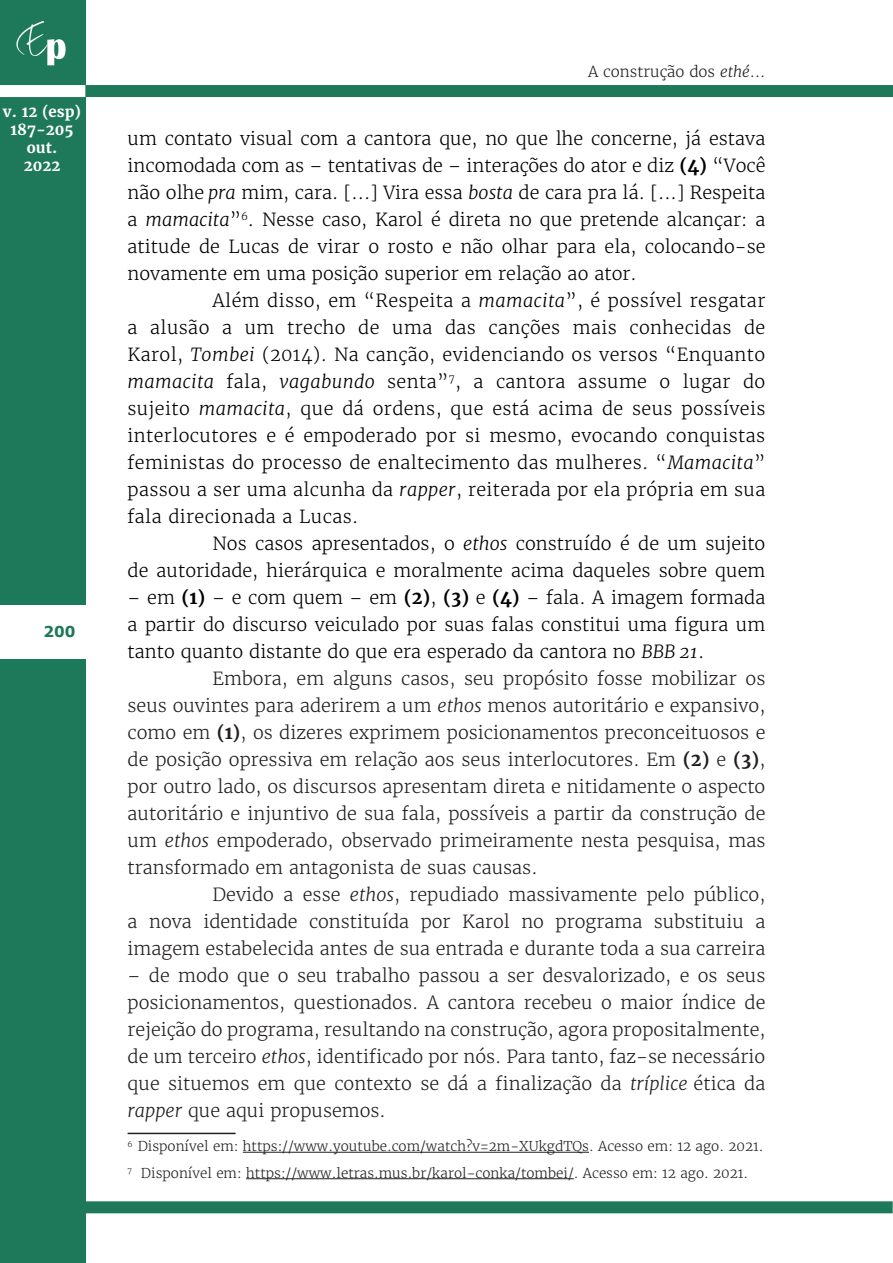
<style>
.page{position:relative;width:893px;height:1263px;background:#fff}
.page>*{position:absolute;margin:0;border:0;box-sizing:border-box;transform-origin:0 0}
.Corpo_do_artigo{font:300 18px/27px "Merriweather";color:#000;text-align:justify}
.Corpo_do_artigo-2{font:300 18px/27px "Merriweather";color:#231f20;text-align:justify}
.t1{font:700 15px/18px "Merriweather";color:#fff;text-align:center}
.t2{font:300 15px "Merriweather";color:#231f20}
.t3{font:700 15px "Verdana";color:#1e785a}
.Rodapé{font:300 13.5px "Merriweather";color:#231f20}
.s1{font-style:italic}
.s2{font-weight:700}
</style>
<div class="page">
<div style="left:0;top:0;width:85px;height:1263px;background:#1e785a"></div>
<img style="left:16px;top:21px;width:50px;height:45px">
<div style="left:85px;top:85px;width:808px;height:12px;background:#1e785a"></div>
<div style="left:0;top:85px;width:85px;height:12px;background:#fff"></div>
<div style="left:0;top:605px;width:85px;height:53px;background:#fff"></div>
<div style="left:84px;top:1201px;width:809px;height:12px;background:#1e785a"></div>
<hr style="left:128px;top:1133px;width:108px;height:1px;background:#231f20">
<hr style="left:243px;top:1152px;width:346px;height:1px;background:#231f20">
<hr style="left:246px;top:1178px;width:328px;height:1px;background:#231f20">
<p class="t1" style="left:3px;top:103px;width:80px">v. 12 (esp)<br>187-205 out.<br>2022</p>
<p class="t3" style="left:44px;top:622px;width:33px">200</p>
<p class="t2" style="left:588px;top:62px;width:179px">A construção dos <span class="s1">ethé</span>...</p>
<p class="Corpo_do_artigo" style="left:128px;top:125px;width:639px">um contato visual com a cantora que, no que lhe concerne, já estava incomodada com as – tentativas de – interações do ator e diz <span class="s2">(4)</span> “Você não olhe <span class="s1">pra</span> mim, cara. [...] Vira essa <span class="s1">bosta</span> de cara pra lá. [...] Respeita a <span class="s1">mamacita</span>”<sup>6</sup>. Nesse caso, Karol é direta no que pretende alcançar: a atitude de Lucas de virar o rosto e não olhar para ela, colocando-se novamente em uma posição superior em relação ao ator.</p>
<p class="Corpo_do_artigo" style="left:128px;top:287px;width:639px;text-indent:85px">Além disso, em “Respeita a <span class="s1">mamacita</span>”, é possível resgatar a alusão a um trecho de uma das canções mais conhecidas de Karol, <span class="s1">Tombei</span> (2014). Na canção, evidenciando os versos “Enquanto <span class="s1">mamacita</span> fala, <span class="s1">vagabundo</span> senta”<sup>7</sup>, a cantora assume o lugar do sujeito <span class="s1">mamacita</span>, que dá ordens, que está acima de seus possíveis interlocutores e é empoderado por si mesmo, evocando conquistas feministas do processo de enaltecimento das mulheres. “<span class="s1">Mamacita</span>” passou a ser uma alcunha da <span class="s1">rapper</span>, reiterada por ela própria em sua fala direcionada a Lucas.</p>
<p class="Corpo_do_artigo" style="left:128px;top:530px;width:639px;text-align:right">Nos casos apresentados, o <span class="s1">ethos</span> construído é de um sujeito<br>de autoridade, hierárquica e moralmente acima daqueles sobre quem</p>
<p class="Corpo_do_artigo" style="left:128px;top:584px;width:639px">– em <span class="s2">(1)</span> – e com quem – em <span class="s2">(2)</span>, <span class="s2">(3)</span> e <span class="s2">(4)</span> – fala. A imagem formada a partir do discurso veiculado por suas falas constitui uma figura um tanto quanto distante do que era esperado da cantora no <span class="s1">BBB 21</span>.</p>
<p class="Corpo_do_artigo-2" style="left:128px;top:665px;width:639px;text-indent:85px">Embora, em alguns casos, seu propósito fosse mobilizar os seus ouvintes para aderirem a um <span class="s1">ethos</span> menos autoritário e expansivo, como em <span class="s2">(1)</span>, os dizeres exprimem posicionamentos preconceituosos e de posição opressiva em relação aos seus interlocutores. Em <span class="s2">(2)</span> e <span class="s2">(3)</span>, por outro lado, os discursos apresentam direta e nitidamente o aspecto autoritário e injuntivo de sua fala, possíveis a partir da construção de um <span class="s1">ethos</span> empoderado, observado primeiramente nesta pesquisa, mas transformado em antagonista de suas causas.</p>
<p class="Corpo_do_artigo-2" style="left:128px;top:881px;width:639px;text-indent:85px">Devido a esse <span class="s1">ethos</span>, repudiado massivamente pelo público, a nova identidade constituída por Karol no programa substituiu a imagem estabelecida antes de sua entrada e durante toda a sua carreira</p>
<p class="Corpo_do_artigo-2" style="left:128px;top:962px;width:639px">– de modo que o seu trabalho passou a ser desvalorizado, e os seus posicionamentos, questionados. A cantora recebeu o maior índice de rejeição do programa, resultando na construção, agora propositalmente, de um terceiro <span class="s1">ethos</span>, identificado por nós. Para tanto, faz-se necessário que situemos em que contexto se dá a finalização da <span class="s1">tríplice</span> ética da <span class="s1">rapper</span> que aqui propusemos.</p>
<p class="Rodapé" style="left:128px;top:1138px;width:637px"><sup>6</sup> Disponível em: https://www.youtube.com/watch?v=2m-XUkgdTQs. Acesso em: 12 ago. 2021.</p>
<p class="Rodapé" style="left:128px;top:1165px;width:622px"><sup>7</sup> Disponível em: https://www.letras.mus.br/karol-conka/tombei/. Acesso em: 12 ago. 2021.</p>
</div>
